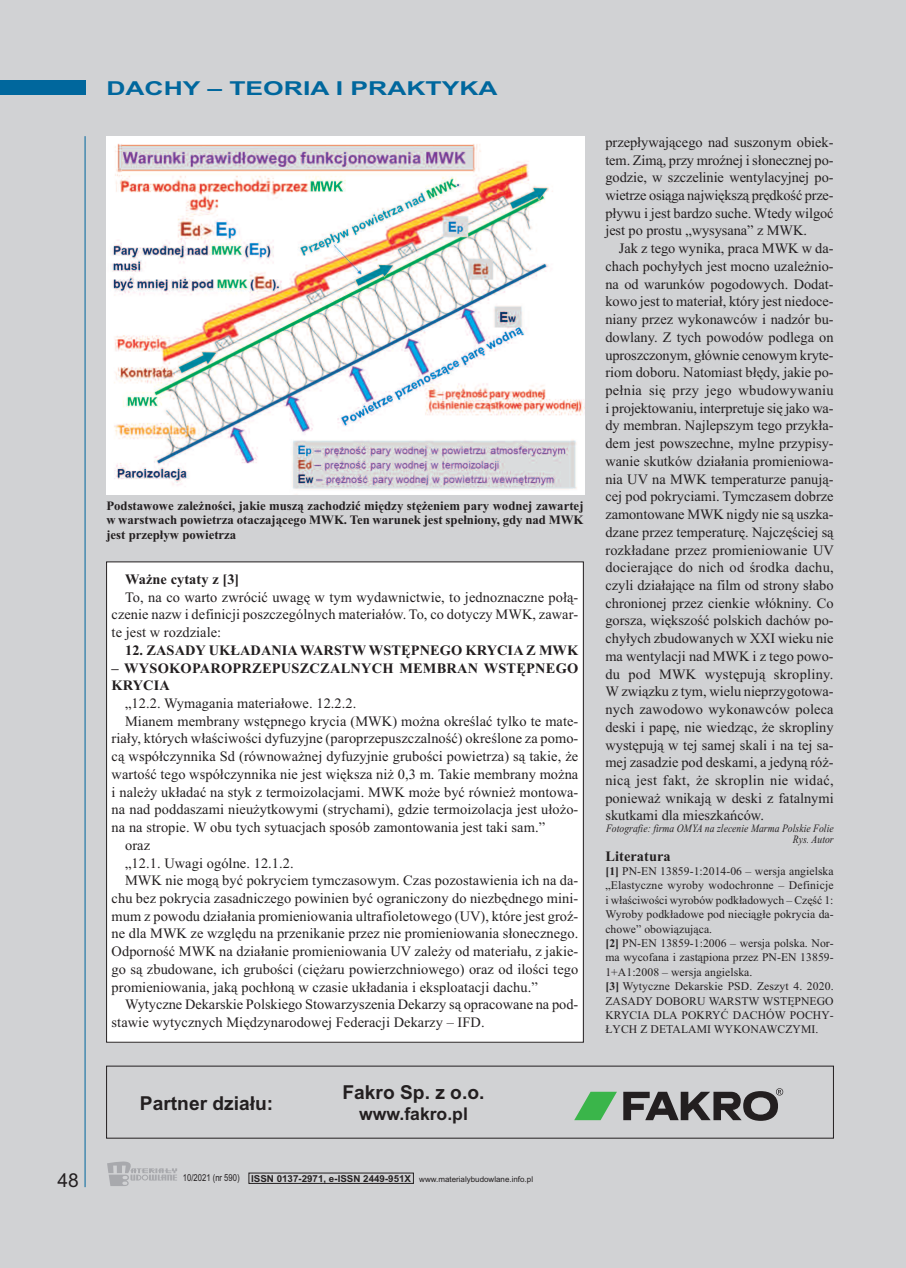
<style>
.page{position:relative;width:906px;height:1268px;background:#fff}
.page>*{position:absolute;margin:0;border:0;box-sizing:border-box;transform-origin:0 0}
.t1{font:700 19.2px "Arial";color:#231f20}
.t2{font:700 19.2px "Arial";color:#00679d;scale:1.38 1}
.t3{font:19.2px "Arial";color:#231f20}
.t4{font:700 17.55px "Arial";color:#231f20}
.t5{font:14.4px/17.7px "Times New Roman";letter-spacing:.005em;color:#231f20;text-align:justify}
.t6{font:700 14.4px/17.7px "Times New Roman";letter-spacing:.005em;color:#231f20}
.t7{font:700 12.75px/14.4px "Times New Roman";color:#231f20;text-align:justify}
.t8{font:11.7px/14.4px "Times New Roman";letter-spacing:.005em;color:#231f20}
.t9{font:italic 11.25px/11.2px "Times New Roman";letter-spacing:.005em;color:#231f20;text-align:right;scale:.86 1}
.t10{font:7.95px "Arial";color:#231f20}
.s1{font-weight:700}
.s2{font-size:9.6px}
.s3{font-weight:700;font-size:9.6px}
</style>
<div class="page">
<div style="left:0;top:0;width:906px;height:1267px;background:#d1d2d4"></div>
<div style="left:0;top:81px;width:85px;height:14px;background:#00679d"></div>
<hr style="left:85px;top:136px;width:1px;height:1050px;background:#00679d">
<svg style="left:107px;top:1161px;width:70px;height:24px"></svg>
<svg style="left:623px;top:1088px;width:160px;height:32px"></svg>
<svg style="left:575px;top:1091px;width:42px;height:28px"></svg>
<img style="left:106px;top:136px;width:478px;height:358px">
<div style="left:107px;top:561px;width:476px;height:480px;background:#fff"></div>
<h1 class="t3" style="left:57px;top:1168px;width:23px">48</h1>
<h1 class="t2" style="left:106px;top:77px;width:285px">DACHY – TEORIA I PRAKTYKA</h1>
<p class="t7" style="left:106px;top:498px;width:479px">Podstawowe zależności, jakie muszą zachodzić między stężeniem pary wodnej zawartej w warstwach powietrza otaczającego MWK. Ten warunek jest spełniony, gdy nad MWK jest przepływ powietrza</p>
<p class="t6" style="left:125px;top:570px;width:116px">Ważne cytaty z [3]</p>
<p class="t5" style="left:112px;top:587px;width:468px;text-indent:13px">To, na co warto zwrócić uwagę w tym wydawnictwie, to jednoznaczne połą&shy;czenie nazw i definicji poszczególnych materiałów. To, co dotyczy MWK, zawar&shy;te jest w rozdziale:</p>
<p class="t6" style="left:125px;top:641px;width:455px">12. ZASADY UKŁADANIAWARSTW WSTĘPNEGO KRYCIA Z MWK</p>
<p class="t6" style="left:112px;top:658px;width:468px">– WYSOKOPAROPRZEPUSZCZALNYCH MEMBRAN WSTĘPNEGO<br>KRYCIA</p>
<p class="t5" style="left:125px;top:694px;width:233px">„12.2. Wymagania materiałowe. 12.2.2.</p>
<p class="t5" style="left:125px;top:711px;width:455px">Mianem membrany wstępnego krycia (MWK) można określać tylko te mate-</p>
<p class="t5" style="left:112px;top:729px;width:468px">riały, których właściwości dyfuzyjne (paroprzepuszczalność) określone za pomo-</p>
<p class="t5" style="left:112px;top:747px;width:468px">cą współczynnika Sd (równoważnej dyfuzyjnie grubości powietrza) są takie, że</p>
<p class="t5" style="left:112px;top:765px;width:468px">wartość tego współczynnika nie jest większa niż 0,3 m. Takie membrany można</p>
<p class="t5" style="left:112px;top:782px;width:468px">i należy układać na styk z termoizolacjami. MWK może być również montowa-</p>
<p class="t5" style="left:112px;top:800px;width:468px">na nad poddaszami nieużytkowymi (strychami), gdzie termoizolacja jest ułożo-</p>
<p class="t5" style="left:112px;top:818px;width:435px">na na stropie. W obu tych sytuacjach sposób zamontowania jest taki sam.”</p>
<p class="t5" style="left:125px;top:835px;width:26px">oraz</p>
<p class="t5" style="left:125px;top:853px;width:170px">„12.1. Uwagi ogólne. 12.1.2.</p>
<p class="t5" style="left:125px;top:871px;width:455px">MWK nie mogą być pokryciem tymczasowym. Czas pozostawienia ich na da-</p>
<p class="t5" style="left:112px;top:889px;width:468px">chu bez pokrycia zasadniczego powinien być ograniczony do niezbędnego mini-</p>
<p class="t5" style="left:112px;top:906px;width:468px">mum z powodu działania promieniowania ultrafioletowego (UV), które jest groź-</p>
<p class="t5" style="left:112px;top:924px;width:468px">ne dla MWK ze względu na przenikanie przez nie promieniowania słonecznego.</p>
<p class="t5" style="left:112px;top:942px;width:468px">Odporność MWK na działanie promieniowania UV zależy od materiału, z jakie-</p>
<p class="t5" style="left:112px;top:959px;width:468px">go są zbudowane, ich grubości (ciężaru powierzchniowego) oraz od ilości tego</p>
<p class="t5" style="left:112px;top:977px;width:428px">promieniowania, jaką pochłoną w czasie układania i eksploatacji dachu.”</p>
<p class="t5" style="left:125px;top:995px;width:455px">Wytyczne Dekarskie Polskiego Stowarzyszenia Dekarzy są opracowane na pod-</p>
<p class="t5" style="left:112px;top:1013px;width:374px">stawie wytycznych Międzynarodowej Federacji Dekarzy – IFD.</p>
<p class="t5" style="left:605px;top:133px;width:230px">przepływającego nad suszonym obiek&shy;tem. Zimą, przy mroźnej i słonecznej po&shy;godzie, w szczelinie wentylacyjnej po&shy;wietrze osiąga największą prędkość prze&shy;pływu i jest bardzo suche. Wtedy wilgoć jest po prostu „wysysana” z MWK.</p>
<p class="t5" style="left:605px;top:239px;width:230px;text-indent:14px">Jak z tego wynika, praca MWK w da&shy;chach pochyłych jest mocno uzależnio&shy;na od warunków pogodowych. Dodat&shy;kowo jest to materiał, który jest niedoce&shy;niany przez wykonawców i nadzór bu&shy;dowlany. Z tych powodów podlega on uproszczonym, głównie cenowym kryte&shy;riom doboru. Natomiast błędy, jakie po&shy;pełnia się przy jego wbudowywaniu i projektowaniu, interpretuje się jako wa&shy;dy membran. Najlepszym tego przykła&shy;dem jest powszechne, mylne przypisy&shy;wanie skutków działania promieniowa&shy;nia UV na MWK temperaturze panują&shy;cej pod pokryciami. Tymczasem dobrze zamontowane MWK nigdy nie są uszka&shy;dzane przez temperaturę. Najczęściej są rozkładane przez promieniowanie UV docierające do nich od środka dachu, czyli działające na film od strony słabo chronionej przez cienkie włókniny. Co gorsza, większość polskich dachów po&shy;chyłych zbudowanych w XXI wieku nie ma wentylacji nad MWK i z tego powo&shy;du pod MWK występują skropliny.<br>W związku z tym, wielu nieprzygotowa&shy;nych zawodowo wykonawców poleca deski i papę, nie wiedząc, że skropliny występują w tej samej skali i na tej sa&shy;mej zasadzie pod deskami, a jedyną róż&shy;nicą jest fakt, że skroplin nie widać, ponieważ wnikają w deski z fatalnymi skutkami dla mieszkańców.</p>
<p class="t9" style="left:606px;top:822px;width:266px">Fotografie: firma OMYA na zlecenie Marma Polskie Folie<br>Rys. Autor</p>
<p class="t6" style="left:605px;top:846px;width:67px">Literatura</p>
<p class="t8" style="left:605px;top:863px;width:230px"><span class="s1">[1]</span> PN-EN 13859-1:2014-06 – wersja angielska „Elastyczne wyroby wodochronne – Definicje i właściwości wyrobów podkładowych – Część 1:<br>Wyroby podkładowe pod nieciągłe pokrycia da&shy;chowe” obowiązująca.<br><span class="s1">[2]</span> PN-EN 13859-1:2006 – wersja polska. Nor&shy;ma wycofana i zastąpiona przez PN-EN 13859- 1+A1:2008 – wersja angielska.<br><span class="s1">[3]</span> Wytyczne Dekarskie PSD. Zeszyt 4. 2020.<br>ZASADY DOBORU WARSTW WSTĘPNEGO KRYCIA DLA POKRYĆ DACHÓW POCHY-ŁYCH Z DETALAMI WYKONAWCZYMI.</p>
<h1 class="t1" style="left:140px;top:1091px;width:135px">Partner działu:</h1>
<h1 class="t1" style="left:342px;top:1081px;width:143px">Fakro Sp. z o.o.</h1>
<p class="t4" style="left:359px;top:1103px;width:110px">www.fakro.pl</p>
<p class="t10" style="left:183px;top:1174px;width:352px"><span class="s2">10/2021 (nr 590)</span> <span class="s3">ISSN 0137-2971, e-ISSN 2449-951X</span> www.materialybudowlane.info.pl</p>
</div>
